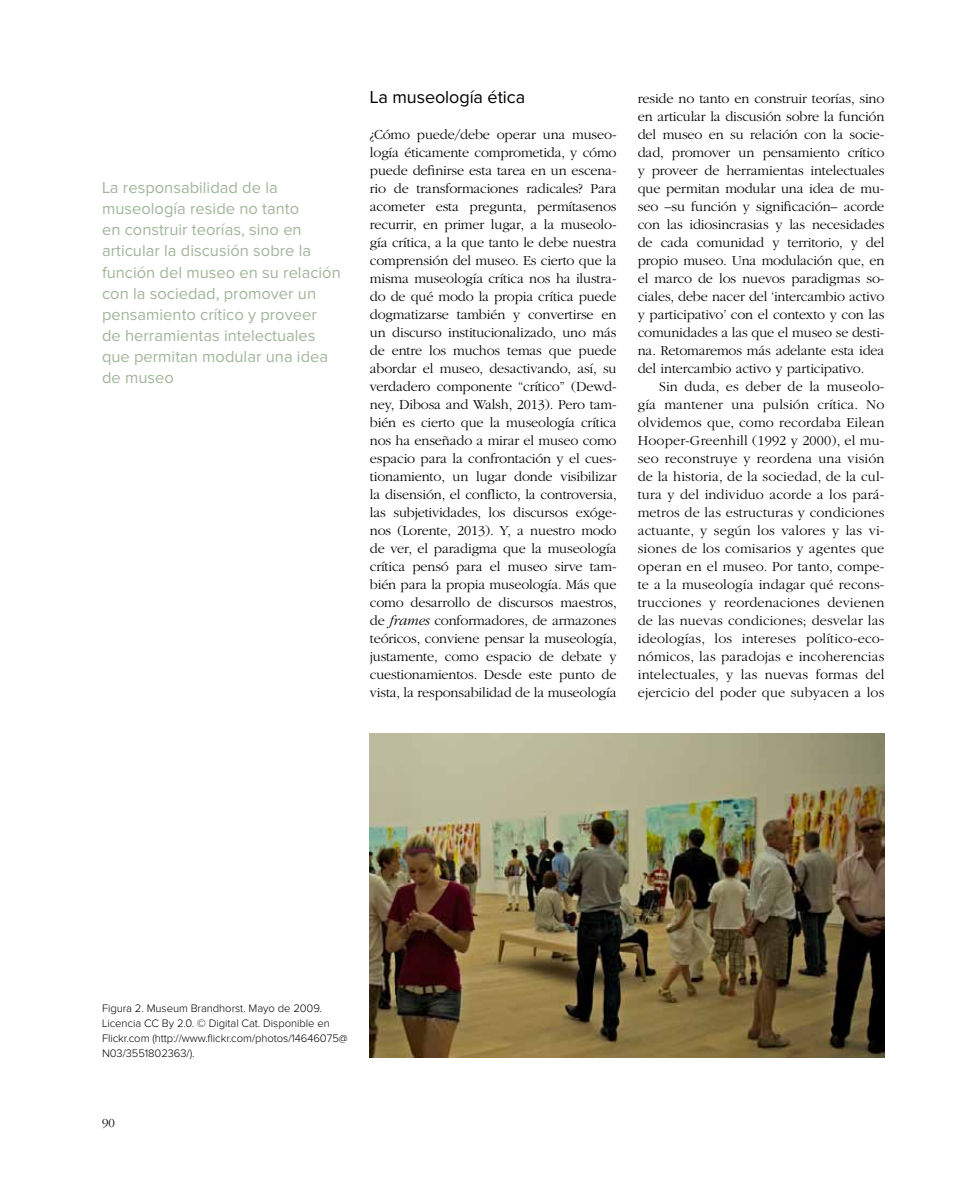
<style>
.page{position:relative;width:978px;height:1191px;background:#fff}
.page>*{position:absolute;margin:0;border:0;box-sizing:border-box;transform-origin:0 0}
.t1{font:18px "Proxima Nova";letter-spacing:-.005em;color:#000}
.t2{font:16.5px/21px "Proxima Nova";color:#a1b69b}
.t3{font:300 14.25px/18px "ITC Garamond Std";letter-spacing:-.01em;color:#000;text-align:justify}
.t4{font:300 12.75px "ITC Garamond Std";color:#000}
.t5{font:300 11.25px/15px "Proxima Nova";letter-spacing:-.005em;color:#000}
.s1{font-style:italic}
</style>
<div class="page">
<img style="left:370px;top:733px;width:514px;height:324px">
<p class="t2" style="left:102px;top:178px;width:240px">La responsabilidad de la museología reside no tanto<br>en construir teorías, sino en articular la discusión sobre la función del museo en su relación con la sociedad, promover un pensamiento crítico y proveer<br>de herramientas intelectuales que permitan modular una idea de museo</p>
<p class="t1" style="left:370px;top:89px;width:157px">La museología ética</p>
<p class="t3" style="left:370px;top:126px;width:248px">¿Cómo puede/debe operar una museo&shy;logía éticamente comprometida, y cómo puede definirse esta tarea en un escena&shy;rio de transformaciones radicales? Para acometer esta pregunta, permítasenos recurrir, en primer lugar, a la museolo&shy;gía crítica, a la que tanto le debe nuestra comprensión del museo. Es cierto que la misma museología crítica nos ha ilustra&shy;do de qué modo la propia crítica puede dogmatizarse también y convertirse en un discurso institucionalizado, uno más de entre los muchos temas que puede abordar el museo, desactivando, así, su verdadero componente “crítico” (Dewd&shy;ney, Dibosa and Walsh, 2013). Pero tam&shy;bién es cierto que la museología crítica nos ha enseñado a mirar el museo como espacio para la confrontación y el cues&shy;tionamiento, un lugar donde visibilizar la disensión, el conflicto, la controversia, las subjetividades, los discursos exóge&shy;nos (Lorente, 2013). Y, a nuestro modo de ver, el paradigma que la museología crítica pensó para el museo sirve tam&shy;bién para la propia museología. Más que como desarrollo de discursos maestros, de <span class="s1">frames</span> conformadores, de armazones teóricos, conviene pensar la museología, justamente, como espacio de debate y cuestionamientos. Desde este punto de vista, la responsabilidad de la museología</p>
<p class="t3" style="left:638px;top:90px;width:248px">reside no tanto en construir teorías, sino en articular la discusión sobre la función del museo en su relación con la socie&shy;dad, promover un pensamiento crítico y proveer de herramientas intelectuales que permitan modular una idea de mu&shy;seo –su función y significación– acorde con las idiosincrasias y las necesidades de cada comunidad y territorio, y del propio museo. Una modulación que, en el marco de los nuevos paradigmas so&shy;ciales, debe nacer del ‘intercambio activo y participativo’ con el contexto y con las comunidades a las que el museo se desti&shy;na. Retomaremos más adelante esta idea del intercambio activo y participativo.</p>
<p class="t3" style="left:638px;top:378px;width:248px;text-indent:21px">Sin duda, es deber de la museolo&shy;gía mantener una pulsión crítica. No olvidemos que, como recordaba Eilean Hooper-Greenhill (1992 y 2000), el mu&shy;seo reconstruye y reordena una visión de la historia, de la sociedad, de la cul&shy;tura y del individuo acorde a los pará&shy;metros de las estructuras y condiciones actuante, y según los valores y las vi&shy;siones de los comisarios y agentes que operan en el museo. Por tanto, compe&shy;te a la museología indagar qué recons&shy;trucciones y reordenaciones devienen de las nuevas condiciones; desvelar las ideologías, los intereses político-eco&shy;nómicos, las paradojas e incoherencias intelectuales, y las nuevas formas del ejercicio del poder que subyacen a los</p>
<p class="t5" style="left:102px;top:1001px;width:247px">Figura 2. Museum Brandhorst. Mayo de 2009.<br>Licencia CC By 2.0. © Digital Cat. Disponible en Flickr.com (http://www.flickr.com/photos/14646075@ N03/3551802363/).</p>
<p class="t4" style="left:102px;top:1116px;width:14px">90</p>
</div>
